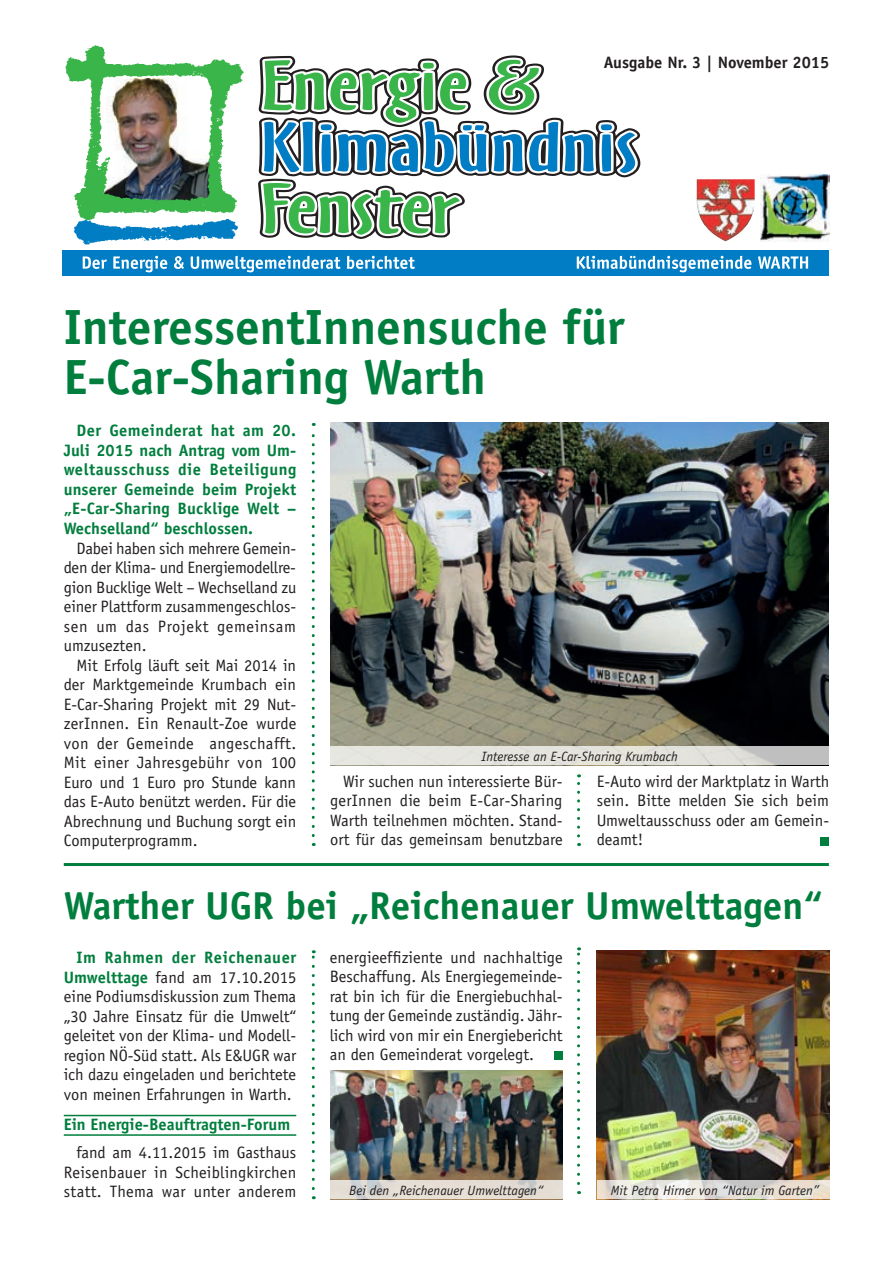
<style>
.page{position:relative;width:893px;height:1263px;background:#fff}
.page>*{position:absolute;margin:0;border:0;box-sizing:border-box;transform-origin:0 0}
.t1{font:700 49.5px/49.5px "Officina Sans";color:#007e3d}
.t2{font:700 39px "Officina Sans";color:#007e3d}
.t3{font:16.5px/19.5px "Officina Sans";color:#231f20;text-align:justify}
.t4{font:700 16.5px/19.5px "Officina Sans";color:#007e3d;text-align:justify}
.t5{font:700 16.5px "Officina Sans";color:#231f20}
.t6{font:italic 13.5px "Officina Sans";color:#231f20}
.s1{font-weight:700;color:#007e3d}
</style>
<div class="page">
<img style="left:597px;top:950px;width:232px;height:230px">
<img style="left:330px;top:1071px;width:233px;height:109px">
<div style="left:63px;top:250px;width:766px;height:26px;background:#007dc4"></div>
<img style="left:761px;top:175px;width:68px;height:66px">
<img style="left:697px;top:179px;width:58px;height:62px">
<svg style="left:577px;top:256px;width:174px;height:16px"></svg>
<svg style="left:758px;top:256px;width:50px;height:13px"></svg>
<svg style="left:83px;top:258px;width:24px;height:11px"></svg>
<svg style="left:113px;top:258px;width:54px;height:14px"></svg>
<svg style="left:174px;top:258px;width:10px;height:11px"></svg>
<svg style="left:191px;top:256px;width:149px;height:16px"></svg>
<svg style="left:347px;top:256px;width:68px;height:13px"></svg>
<svg style="left:258px;top:55px;width:383px;height:184px"></svg>
<svg style="left:264px;top:60px;width:294px;height:112px"></svg>
<svg style="left:564px;top:134px;width:30px;height:38px"></svg>
<svg style="left:601px;top:124px;width:11px;height:48px"></svg>
<svg style="left:618px;top:132px;width:17px;height:41px"></svg>
<svg style="left:263px;top:183px;width:197px;height:52px"></svg>
<img style="left:73px;top:220px;width:172px;height:38px">
<img style="left:65px;top:45px;width:179px;height:175px">
<svg style="left:312px;top:423px;width:3px;height:412px"></svg>
<svg style="left:577px;top:774px;width:3px;height:62px"></svg>
<svg style="left:312px;top:950px;width:3px;height:238px"></svg>
<svg style="left:577px;top:947px;width:3px;height:236px"></svg>
<svg style="left:330px;top:1180px;width:233px;height:19px;background:#e1dbd3"></svg>
<svg style="left:597px;top:1180px;width:232px;height:19px;background:#e4e0d8"></svg>
<img style="left:330px;top:423px;width:499px;height:323px">
<svg style="left:330px;top:746px;width:499px;height:19px;background:#deddd8"></svg>
<div style="left:554px;top:1051px;width:9px;height:9px;background:#007e3d"></div>
<hr style="left:64px;top:863px;width:765px;height:3px;background:#007e3d">
<hr style="left:64px;top:1115px;width:232px;height:1px;background:#007e3d">
<hr style="left:64px;top:1134px;width:232px;height:2px;background:#007e3d">
<div style="left:820px;top:837px;width:9px;height:9px;background:#007e3d"></div>
<p class="t5" style="left:604px;top:52px;width:227px">Ausgabe Nr. 3 | November 2015</p>
<h1 class="t1" style="left:64px;top:302px;width:562px">InteressentInnensuche für<br>E-Car-Sharing Warth</h1>
<p class="t4" style="left:64px;top:421px;width:234px;text-indent:13px">Der Gemeinderat hat am 20.<br>Juli 2015 nach Antrag vom Um&shy;weltausschuss die Beteiligung unserer Gemeinde beim Projekt „E-Car-Sharing Bucklige Welt – Wechselland“ beschlossen.</p>
<p class="t3" style="left:64px;top:538px;width:234px;text-indent:13px">Dabei haben sich mehrere Gemein&shy;den der Klima- und Energiemodellre&shy;gion Bucklige Welt – Wechselland zu einer Plattform zusammengeschlos&shy;sen um das Projekt gemeinsam umzusezten.</p>
<p class="t3" style="left:64px;top:655px;width:234px;text-indent:13px">Mit Erfolg läuft seit Mai 2014 in der Marktgemeinde Krumbach ein E-Car-Sharing Projekt mit 29 Nut&shy;zerInnen. Ein Renault-Zoe wurde von der Gemeinde angeschafft.<br>Mit einer Jahresgebühr von 100<br>Euro und 1 Euro pro Stunde kann das E-Auto benützt werden. Für die Abrechnung und Buchung sorgt ein Computerprogramm.</p>
<p class="t6" style="left:481px;top:748px;width:198px">Interesse an E-Car-Sharing Krumbach</p>
<p class="t3" style="left:330px;top:771px;width:234px;text-indent:13px">Wir suchen nun interessierte Bür&shy;gerInnen die beim E-Car-Sharing Warth teilnehmen möchten. Stand&shy;ort für das gemeinsam benutzbare</p>
<p class="t3" style="left:597px;top:771px;width:234px">E-Auto wird der Marktplatz in Warth sein. Bitte melden Sie sich beim Umweltausschuss oder am Gemein&shy;deamt!</p>
<h2 class="t2" style="left:64px;top:881px;width:761px">Warther UGR bei „Reichenauer Umwelttagen“</h2>
<p class="t3" style="left:64px;top:948px;width:234px;text-indent:13px"><span class="s1">Im Rahmen der Reichenauer Umwelttage</span> fand am 17.10.2015 eine Podiumsdiskussion zum Thema „30 Jahre Einsatz für die Umwelt“ geleitet von der Klima- und Modell&shy;region NÖ-Süd statt. Als E&amp;UGR war ich dazu eingeladen und berichtete von meinen Erfahrungen in Warth.</p>
<p class="t4" style="left:64px;top:1114px;width:228px">Ein Energie-Beauftragten-Forum</p>
<p class="t3" style="left:64px;top:1143px;width:234px;text-indent:13px">fand am 4.11.2015 im Gasthaus Reisenbauer in Scheiblingkirchen statt. Thema war unter anderem</p>
<p class="t3" style="left:330px;top:947px;width:235px">energieeffiziente und nachhaltige Beschaffung. Als Energiegemeinde&shy;rat bin ich für die Energiebuchhal&shy;tung der Gemeinde zuständig. Jähr&shy;lich wird von mir ein Energiebericht an den Gemeinderat vorgelegt.</p>
<p class="t6" style="left:349px;top:1182px;width:196px">Bei den „Reichenauer Umwelttagen“</p>
<p class="t6" style="left:611px;top:1182px;width:210px">Mit Petra Hirner von “Natur im Garten”</p>
</div>
